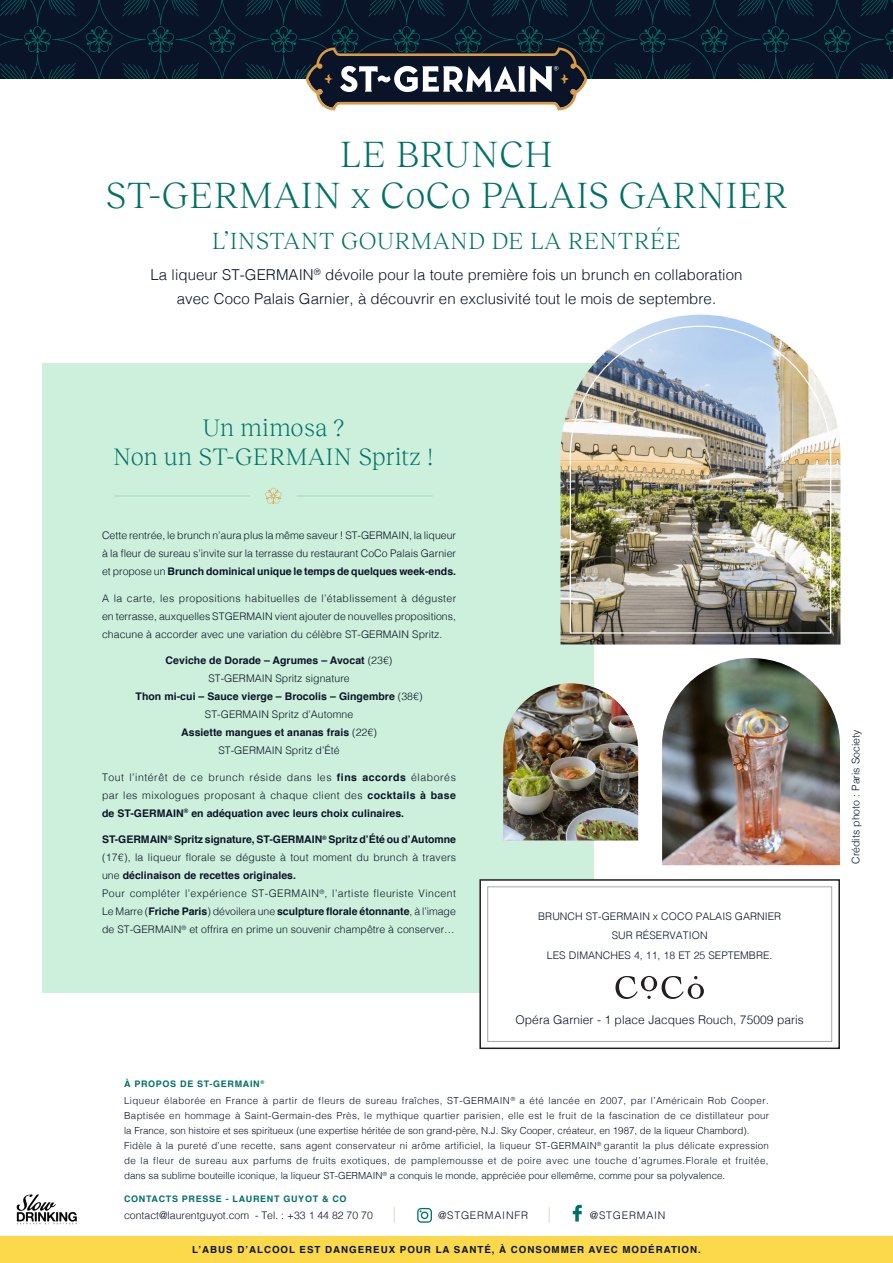
<style>
.page{position:relative;width:893px;height:1263px;background:#fff}
.page>*{position:absolute;margin:0;border:0;box-sizing:border-box;transform-origin:0 0}
.t1{font:300 37.5px/40.5px "Reckless Neue";letter-spacing:.01em;color:#007167;text-align:center}
.t2{font:300 24.45px/29.4px "Reckless Neue";letter-spacing:.005em;color:#007167;text-align:center}
.t3{font:300 24px "Reckless Neue";letter-spacing:.01em;color:#007167}
.t4{font:300 15px/24px "Helvetica";letter-spacing:.005em;color:#0a1428;text-align:center}
.t5{font:300 12px "Helvetica";letter-spacing:.005em;color:#0a1428}
.t6{font:300 10.5px/18px "Helvetica";letter-spacing:.005em;color:#0a1428;text-align:justify}
.t7{font:300 10.5px/18px "Helvetica";letter-spacing:.025em;color:#0a1428}
.t8{font:700 10.5px/18px "Helvetica";letter-spacing:.005em;color:#0a1428;text-align:center}
.t9{font:300 10.5px "Helvetica";letter-spacing:.075em;color:#0a1428}
.t10{font:300 9.75px/15px "Helvetica";letter-spacing:.025em;color:#0a1428}
.t11{font:700 9.75px "Helvetica";letter-spacing:.1em;color:#0a1428}
.t12{font:700 9px "Helvetica";letter-spacing:.075em;color:#007167}
.s1{font-weight:700}
.s2{font-weight:300}
</style>
<div class="page">
<div style="left:42px;top:364px;width:552px;height:629px;background:#cdf0dc"></div>
<svg style="left:0;top:0;width:893px;height:79px;background:#081c2d"></svg>
<svg style="left:306px;top:47px;width:281px;height:63px"></svg>
<img style="left:503px;top:683px;width:135px;height:157px">
<img style="left:560px;top:315px;width:280px;height:329px">
<img style="left:569px;top:326px;width:263px;height:308px">
<svg style="left:265px;top:488px;width:16px;height:16px"></svg>
<hr style="left:114px;top:496px;width:136px;height:1px;background:#007167">
<hr style="left:297px;top:496px;width:136px;height:1px;background:#007167">
<svg style="left:394px;top:1207px;width:1px;height:16px"></svg>
<svg style="left:549px;top:1207px;width:1px;height:16px"></svg>
<svg style="left:417px;top:1208px;width:15px;height:15px"></svg>
<svg style="left:573px;top:1205px;width:9px;height:16px"></svg>
<div style="left:0;top:1236px;width:893px;height:27px;background:#fcd84b"></div>
<img style="left:16px;top:1194px;width:61px;height:31px">
<img style="left:662px;top:658px;width:178px;height:207px">
<div style="left:480px;top:880px;width:359px;height:168px;background:#fff"></div>
<div style="left:479px;top:879px;width:361px;height:170px;border:2px solid #231f20"></div>
<svg style="left:615px;top:976px;width:89px;height:23px"></svg>
<h1 class="t1" style="left:106px;top:132px;width:683px">LE BRUNCH<br>ST-GERMAIN x CoCo PALAIS GARNIER</h1>
<h3 class="t3" style="left:212px;top:224px;width:471px">L’INSTANT GOURMAND DE LA RENTRÉE</h3>
<h3 class="t4" style="left:151px;top:261px;width:593px">La liqueur ST-GERMAIN<sup>®</sup> dévoile pour la toute première fois un brunch en collaboration avec Coco Palais Garnier, à découvrir en exclusivité tout le mois de septembre.</h3>
<h2 class="t2" style="left:113px;top:411px;width:322px">Un mimosa ?<br>Non un ST-GERMAIN Spritz !</h2>
<p class="t6" style="left:102px;top:526px;width:356px">Cette rentrée, le brunch n’aura plus la même saveur ! ST-GERMAIN, la liqueur à la fleur de sureau s’invite sur la terrasse du restaurant CoCo Palais Garnier et propose un <span class="s1">Brunch dominical unique le temps de quelques week-ends.</span></p>
<p class="t6" style="left:102px;top:588px;width:356px">A la carte, les propositions habituelles de l’établissement à déguster en terrasse, auxquelles STGERMAIN vient ajouter de nouvelles propositions, chacune à accorder avec une variation du célèbre ST-GERMAIN Spritz.</p>
<p class="t8" style="left:136px;top:651px;width:289px">Ceviche de Dorade – Agrumes – Avocat <span class="s2">(23€)<br>ST-GERMAIN Spritz signature<br></span>Thon mi-cui – Sauce vierge – Brocolis – Gingembre <span class="s2">(38€)<br>ST-GERMAIN Spritz d’Automne<br></span>Assiette mangues et ananas frais <span class="s2">(22€)<br>ST-GERMAIN Spritz d’Été</span></p>
<p class="t6" style="left:102px;top:767px;width:355px">Tout l’intérêt de ce brunch réside dans les <span class="s1">fins accords</span> élaborés par les mixologues proposant à chaque client des <span class="s1">cocktails à base de ST-GERMAIN</span><sup>®</sup> <span class="s1">en adéquation avec leurs choix culinaires.</span></p>
<p class="t7" style="left:102px;top:830px;width:356px"><span class="s1">ST-GERMAIN</span><sup>®</sup> <span class="s1">Spritz signature, ST-GERMAIN</span><sup>®</sup> <span class="s1">Spritz d’Été ou d’Automne </span>(17€), la liqueur florale se déguste à tout moment du brunch à travers une <span class="s1">déclinaison de recettes originales.<br></span>Pour compléter l’expérience ST-GERMAIN<sup>®</sup>, l’artiste fleuriste Vincent Le Marre (<span class="s1">Friche Paris</span>) dévoilera une <span class="s1">sculpture florale étonnante</span>, à l’image de ST-GERMAIN<sup>®</sup> et offrira en prime un souvenir champêtre à conserver…</p>
<p class="t12" style="left:124px;top:1076px;width:142px">À PROPOS DE ST-GERMAIN<sup>®</sup></p>
<p class="t6" style="left:538px;top:905px;width:244px;line-height:19.5px;text-align:center">BRUNCH ST-GERMAIN x COCO PALAIS GARNIER<br>SUR RÉSERVATION<br>LES DIMANCHES 4, 11, 18 ET 25 SEPTEMBRE.</p>
<p class="t5" style="left:515px;top:1009px;width:290px">Opéra Garnier - 1 place Jacques Rouch, 75009 paris</p>
<p class="t10" style="left:124px;top:1093px;width:647px">Liqueur élaborée en France à partir de fleurs de sureau fraîches, ST-GERMAIN<sup>®</sup> a été lancée en 2007, par l’Américain Rob Cooper.<br>Baptisée en hommage à Saint-Germain-des Près, le mythique quartier parisien, elle est le fruit de la fascination de ce distillateur pour la France, son histoire et ses spiritueux (une expertise héritée de son grand-père, N.J. Sky Cooper, créateur, en 1987, de la liqueur Chambord).<br>Fidèle à la pureté d’une recette, sans agent conservateur ni arôme artificiel, la liqueur ST-GERMAIN<sup>®</sup> garantit la plus délicate expression de la fleur de sureau aux parfums de fruits exotiques, de pamplemousse et de poire avec une touche d’agrumes.Florale et fruitée, dans sa sublime bouteille iconique, la liqueur ST-GERMAIN<sup>®</sup> a conquis le monde, appréciée pour ellemême, comme pour sa polyvalence.</p>
<p class="t12" style="left:124px;top:1192px;width:224px">CONTACTS PRESSE - LAURENT GUYOT &amp; CO</p>
<p class="t6" style="left:124px;top:1205px;width:250px">contact@laurentguyot.com - Tel. : +33 1 44 82 70 70</p>
<p class="t9" style="left:438px;top:1206px;width:91px">@STGERMAINFR</p>
<p class="t9" style="left:590px;top:1206px;width:77px">@STGERMAIN</p>
<p class="t11" style="left:192px;top:1241px;width:510px">L’ABUS D’ALCOOL EST DANGEREUX POUR LA SANTÉ, À CONSOMMER AVEC MODÉRATION.</p>
<p class="t6" style="left:846px;top:864px;width:136px;rotate:-90deg">Crédits photo : Paris Society</p>
</div>
